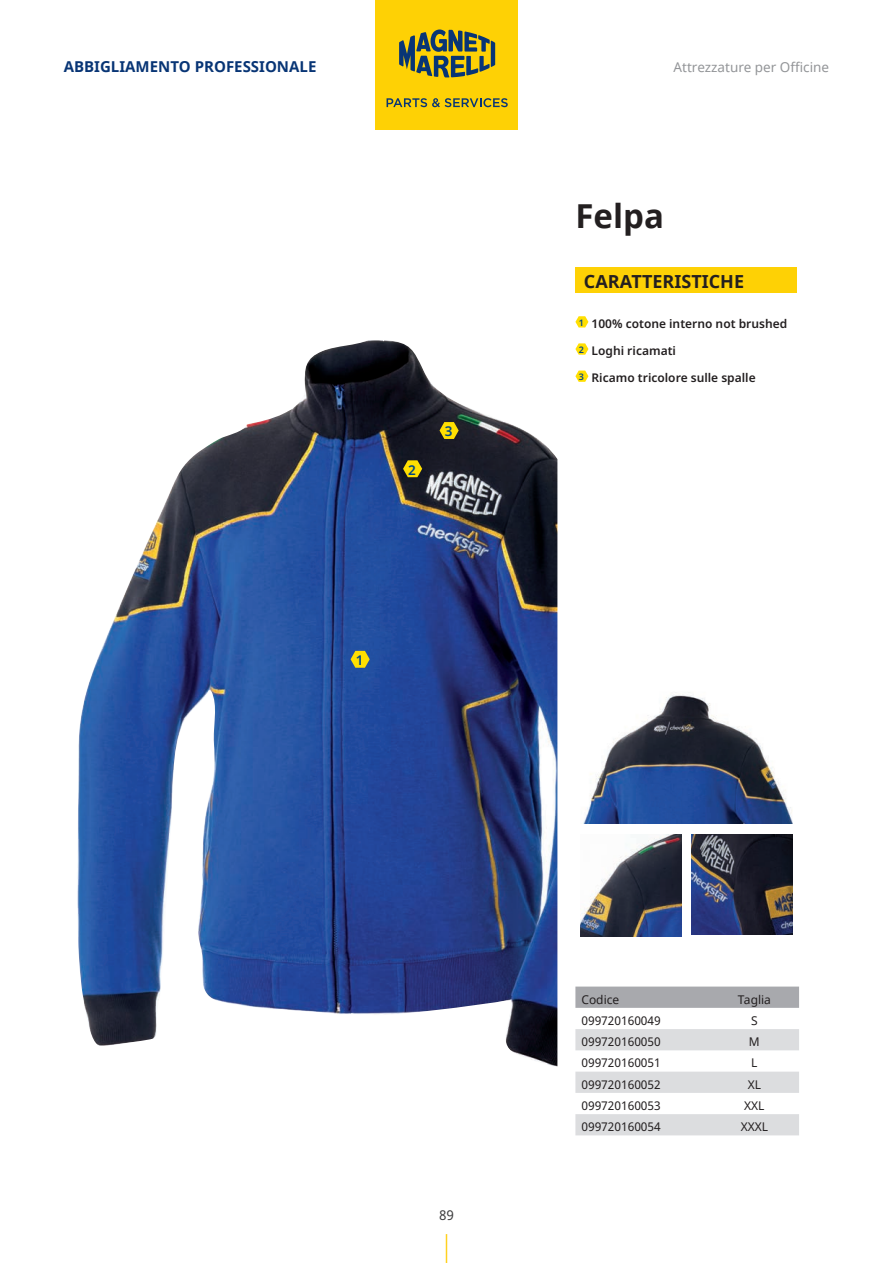
<style>
.page{position:relative;width:893px;height:1263px;background:#fff}
.page>*{position:absolute;margin:0;border:0;box-sizing:border-box;transform-origin:0 0}
.t1{font:700 33px "Noto Sans";color:#231f20}
.t2{font:700 18px "Noto Sans";color:#231f20}
.t3{font:700 15px "Noto Sans";color:#083575}
.t4{font:13.5px "Noto Sans";color:#939598}
.t5{font:600 13.5px "Noto Sans";color:#004684}
.t6{font:13.5px "Noto Sans";color:#3e3e3f}
.t7{font:12px "Noto Sans";color:#231f20}
.t8{font:600 12px "Noto Sans";color:#231f20}
.s1{font-size:9px;color:#004684}
</style>
<div class="page">
<div style="left:375px;top:0;width:143px;height:15px;background:#fed105"></div>
<div style="left:375px;top:6px;width:143px;height:124px;background:#fed105"></div>
<svg style="left:399px;top:29px;width:96px;height:48px"></svg>
<svg style="left:387px;top:98px;width:121px;height:9px"></svg>
<svg style="left:446px;top:1234px;width:1px;height:29px"></svg>
<img style="left:77px;top:340px;width:480px;height:727px">
<img style="left:691px;top:834px;width:102px;height:101px">
<img style="left:580px;top:834px;width:101px;height:102px">
<img style="left:583px;top:695px;width:210px;height:128px">
<svg style="left:351px;top:651px;width:19px;height:17px"></svg>
<svg style="left:403px;top:460px;width:19px;height:17px"></svg>
<svg style="left:440px;top:422px;width:19px;height:17px"></svg>
<div style="left:575px;top:268px;width:222px;height:25px;background:#fed105"></div>
<svg style="left:575px;top:316px;width:13px;height:11px"></svg>
<svg style="left:575px;top:343px;width:13px;height:12px"></svg>
<svg style="left:575px;top:371px;width:13px;height:11px"></svg>
<svg style="left:575px;top:986px;width:224px;height:22px;background:#aaabaf"></svg>
<svg style="left:575px;top:1029px;width:224px;height:106px"></svg>
<p class="t3" style="left:64px;top:56px;width:254px">ABBIGLIAMENTO PROFESSIONALE</p>
<p class="t4" style="left:673px;top:58px;width:157px">Attrezzature per Officine</p>
<h1 class="t1" style="left:575px;top:192px;width:90px">Felpa</h1>
<h2 class="t2" style="left:584px;top:269px;width:162px">CARATTERISTICHE</h2>
<p class="t5" style="left:408px;top:460px;width:9px">2</p>
<p class="t5" style="left:445px;top:422px;width:9px">3</p>
<p class="t5" style="left:356px;top:651px;width:9px">1</p>
<p class="t8" style="left:579px;top:315px;width:210px"><span class="s1">1</span> 100% cotone interno not brushed</p>
<p class="t8" style="left:579px;top:342px;width:99px"><span class="s1">2</span> Loghi ricamati</p>
<p class="t8" style="left:579px;top:369px;width:178px"><span class="s1">3</span> Ricamo tricolore sulle spalle</p>
<p class="t6" style="left:439px;top:1205px;width:16px">89</p>
<p class="t7" style="left:581px;top:991px;width:39px">Codice</p>
<p class="t7" style="left:738px;top:991px;width:35px">Taglia</p>
<p class="t7" style="left:581px;top:1012px;width:81px">099720160049</p>
<p class="t7" style="left:751px;top:1012px;width:8px">S</p>
<p class="t7" style="left:581px;top:1033px;width:81px">099720160050</p>
<p class="t7" style="left:749px;top:1033px;width:12px">M</p>
<p class="t7" style="left:581px;top:1055px;width:81px">099720160051</p>
<p class="t7" style="left:751px;top:1055px;width:8px">L</p>
<p class="t7" style="left:581px;top:1076px;width:81px">099720160052</p>
<p class="t7" style="left:748px;top:1076px;width:15px">XL</p>
<p class="t7" style="left:581px;top:1097px;width:81px">099720160053</p>
<p class="t7" style="left:744px;top:1097px;width:22px">XXL</p>
<p class="t7" style="left:581px;top:1119px;width:81px">099720160054</p>
<p class="t7" style="left:741px;top:1119px;width:29px">XXXL</p>
</div>
